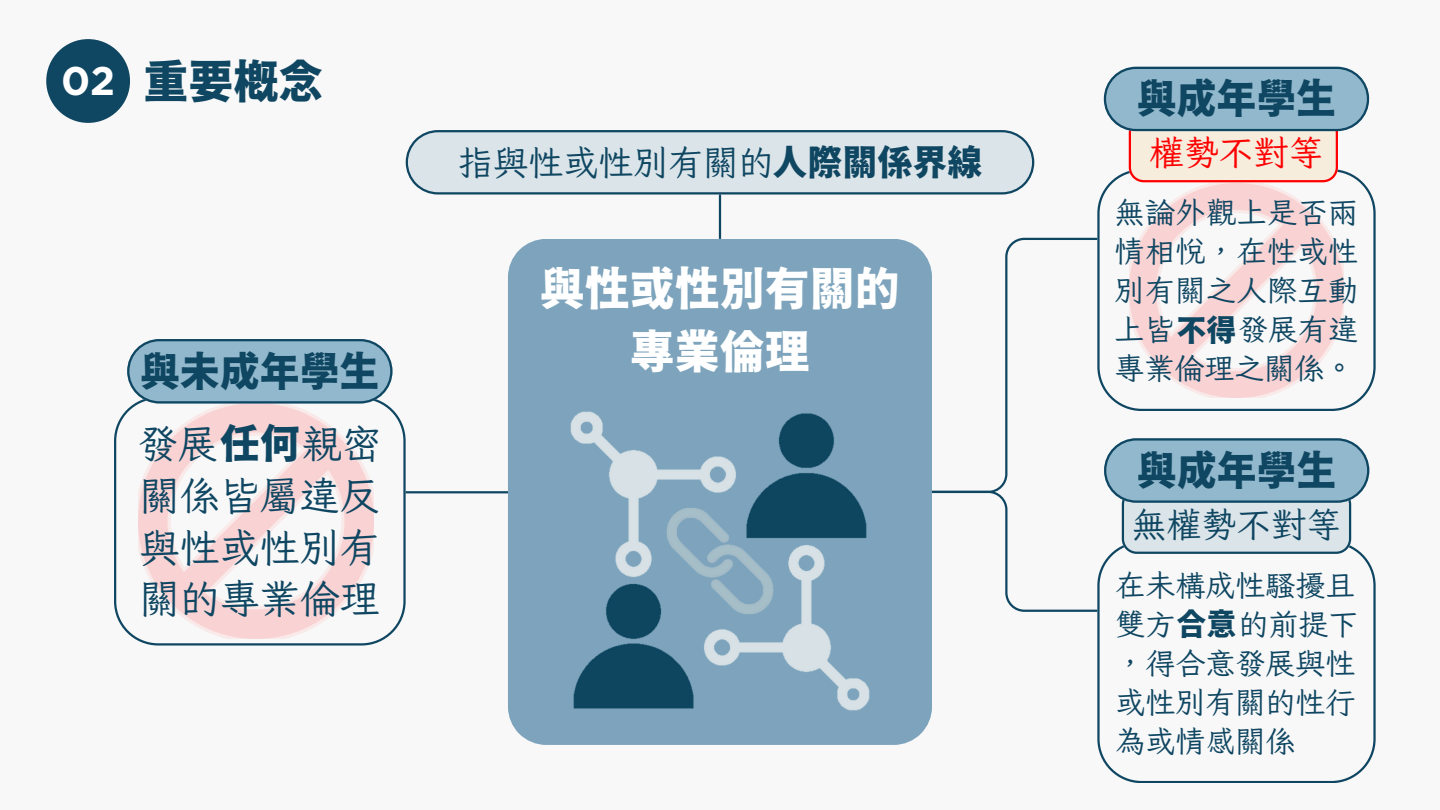
<style>
.page{position:relative;width:1440px;height:810px;background:#f8f8f8}
.page>*{position:absolute;margin:0;border:0;box-sizing:border-box;transform-origin:0 0}
.t1{font:45px/63px "Gen Seki Gothic TW H";color:#fff;text-align:center}
.t2{font:45px "Gen Seki Gothic TW H";color:#0f4662}
.t3{font:40px/51.8px "Iansui 094";color:#0f4662;text-align:justify}
.t4{font:40px "Gen Seki Gothic TW H";color:#0f4662}
.t5{font:700 40px "Gotham";color:#fff}
.t6{font:35px "Iansui 094";color:#0f4662}
.t7{font:35px "Iansui 094";color:#fe0000}
.t8{font:30px/39px "Iansui 094";color:#0f4662;text-align:justify}
.s1{font-family:"Gen Seki Gothic TW H"}
</style>
<div class="page">
<hr style="left:406px;top:491px;width:102px;height:2px;background:#0f4662">
<div style="left:508px;top:239px;width:424px;height:505px;background:#7da4bc"></div>
<svg style="left:406px;top:130px;width:628px;height:65px;background:#ccd9df"></svg>
<div style="left:46px;top:39px;width:84px;height:84px;background:#0f4662;border-radius:50%"></div>
<hr style="left:719px;top:195px;width:2px;height:44px;background:#0f4662">
<svg style="left:114px;top:403px;width:292px;height:243px"></svg>
<svg style="left:127px;top:339px;width:265px;height:64px;background:#8bb2c5"></svg>
<svg style="left:1097px;top:182px;width:279px;height:208px"></svg>
<svg style="left:1104px;top:67px;width:265px;height:115px;background:#bac7cd"></svg>
<svg style="left:1097px;top:562px;width:279px;height:221px"></svg>
<svg style="left:930px;top:237px;width:439px;height:376px"></svg>
<img style="left:569px;top:410px;width:302px;height:302px">
<h1 class="t5" style="left:61px;top:57px;width:56px">02</h1>
<h2 class="t2" style="left:144px;top:58px;width:181px">重要概念</h2>
<h6 class="t4" style="left:140px;top:350px;width:241px">與未成年學生</h6>
<h6 class="t3" style="left:138px;top:417px;width:245px">發展<span class="s1">任何</span>親密關係皆屬違反與性或性別有關的專業倫理</h6>
<p class="t6" style="left:458px;top:145px;width:525px">指與性或性別有關的<span class="s1">人際關係界線</span></p>
<h3 class="t1" style="left:540px;top:256px;width:361px">與性或性別有關的專業倫理</h3>
<p class="t4" style="left:1137px;top:78px;width:201px">與成年學生</p>
<p class="t7" style="left:1149px;top:134px;width:176px">權勢不對等</p>
<p class="t8" style="left:1115px;top:192px;width:245px">無論外觀上是否兩情相悅，在性或性別有關之人際互動上皆<span class="s1">不得</span>發展有違專業倫理之關係。</p>
<p class="t4" style="left:1137px;top:450px;width:201px">與成年學生</p>
<h1 class="t6" style="left:1132px;top:506px;width:211px">無權勢不對等</h1>
<h2 class="t8" style="left:1115px;top:565px;width:244px">在未構成性騷擾且雙方<span class="s1">合意</span>的前提下</h2>
<p class="t8" style="left:1115px;top:643px;width:241px">，得合意發展與性或性別有關的性行為或情感關係</p>
</div>
